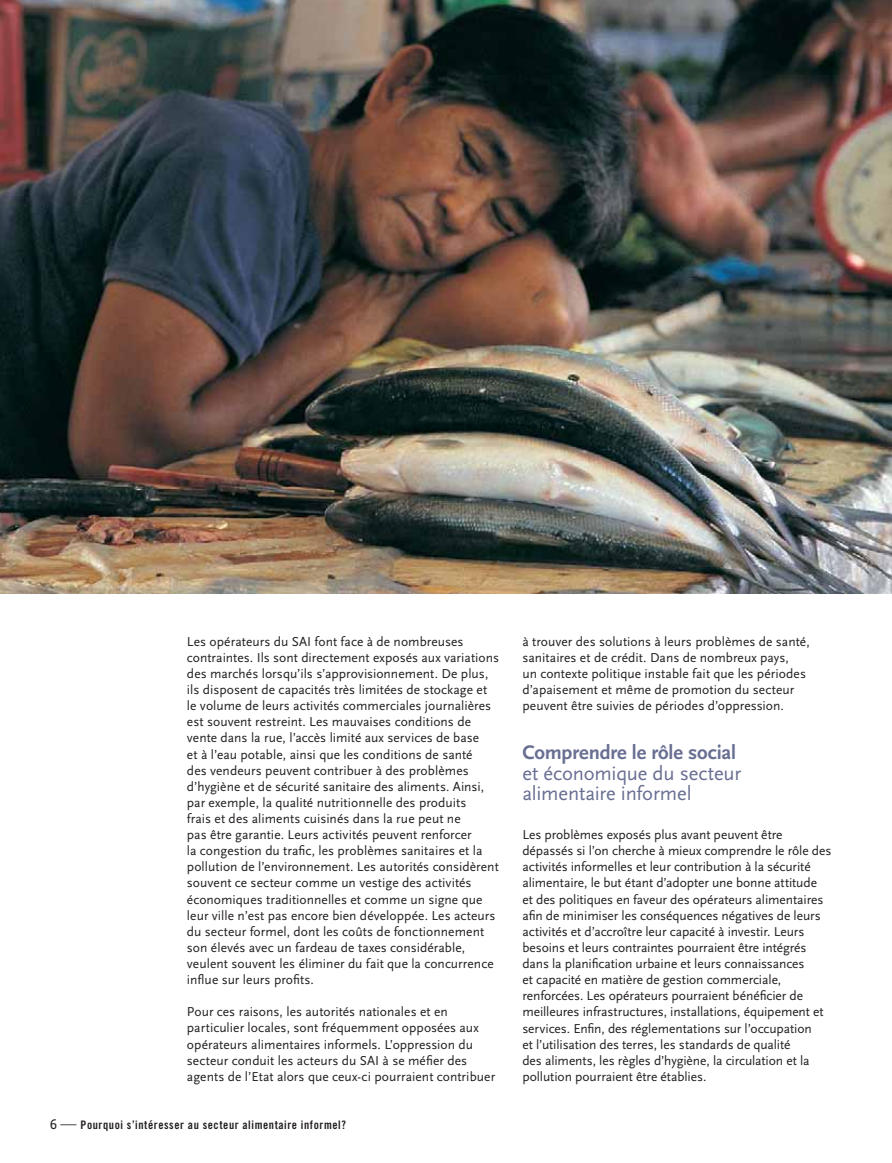
<style>
.page{position:relative;width:892px;height:1163px;background:#fff}
.page>*{position:absolute;margin:0;border:0;box-sizing:border-box;transform-origin:0 0}
.t1{font:20.55px/20.5px "Scala Sans";letter-spacing:-.01em;color:#696f92}
.t2{font:700 20.55px "Scala Sans";letter-spacing:-.01em;color:#696f92}
.t3{font:13.5px/16px "Scala Sans";color:#231f20}
.t4{font:11.7px "Trade Gothic Bold Cond Twenty";letter-spacing:.05em;color:#231f20}
.s1{font-family:"Scala Sans Caps";font-size:14.7px}
.s2{font-family:"Trade Gothic Cond Eighteen";font-size:16.05px}
</style>
<div class="page">
<img style="left:0;top:0;width:891px;height:593px">
<p class="t3" style="left:187px;top:634px;width:313px">Les opérateurs du SAI font face à de nombreuses contraintes. Ils sont directement exposés aux variations des marchés lorsqu’ils s’approvisionnement. De plus, ils disposent de capacités très limitées de stockage et le volume de leurs activités commerciales journalières est souvent restreint. Les mauvaises conditions de vente dans la rue, l’accès limité aux services de base<br>et à l’eau potable, ainsi que les conditions de santé<br>des vendeurs peuvent contribuer à des problèmes d’hygiène et de sécurité sanitaire des aliments. Ainsi, par exemple, la qualité nutritionnelle des produits<br>frais et des aliments cuisinés dans la rue peut ne<br>pas être garantie. Leurs activités peuvent renforcer<br>la congestion du trafic, les problèmes sanitaires et la pollution de l’environnement. Les autorités considèrent souvent ce secteur comme un vestige des activités économiques traditionnelles et comme un signe que leur ville n’est pas encore bien développée. Les acteurs du secteur formel, dont les coûts de fonctionnement son élevés avec un fardeau de taxes considérable, veulent souvent les éliminer du fait que la concurrence influe sur leurs profits.</p>
<p class="t3" style="left:187px;top:1004px;width:310px">Pour ces raisons, les autorités nationales et en particulier locales, sont fréquemment opposées aux opérateurs alimentaires informels. L’oppression du secteur conduit les acteurs du SAI à se méfier des agents de l’Etat alors que ceux-ci pourraient contribuer</p>
<p class="t4" style="left:50px;top:1121px;width:297px"><span class="s1">6</span> <span class="s2">—</span> Pourquoi s’intéresser au secteur alimentaire informel?</p>
<p class="t3" style="left:522px;top:634px;width:289px">à trouver des solutions à leurs problèmes de santé, sanitaires et de crédit. Dans de nombreux pays,<br>un contexte politique instable fait que les périodes d’apaisement et même de promotion du secteur peuvent être suivies de périodes d’oppression.</p>
<h1 class="t2" style="left:522px;top:744px;width:215px">Comprendre le rôle social</h1>
<h1 class="t1" style="left:522px;top:764px;width:220px">et économique du secteur alimentaire informel</h1>
<p class="t3" style="left:522px;top:827px;width:310px">Les problèmes exposés plus avant peuvent être dépassés si l’on cherche à mieux comprendre le rôle des activités informelles et leur contribution à la sécurité alimentaire, le but étant d’adopter une bonne attitude<br>et des politiques en faveur des opérateurs alimentaires afin de minimiser les conséquences négatives de leurs activités et d’accroître leur capacité à investir. Leurs besoins et leurs contraintes pourraient être intégrés dans la planification urbaine et leurs connaissances<br>et capacité en matière de gestion commerciale, renforcées. Les opérateurs pourraient bénéficier de meilleures infrastructures, installations, équipement et services. Enfin, des réglementations sur l’occupation<br>et l’utilisation des terres, les standards de qualité<br>des aliments, les règles d’hygiène, la circulation et la pollution pourraient être établies.</p>
</div>
